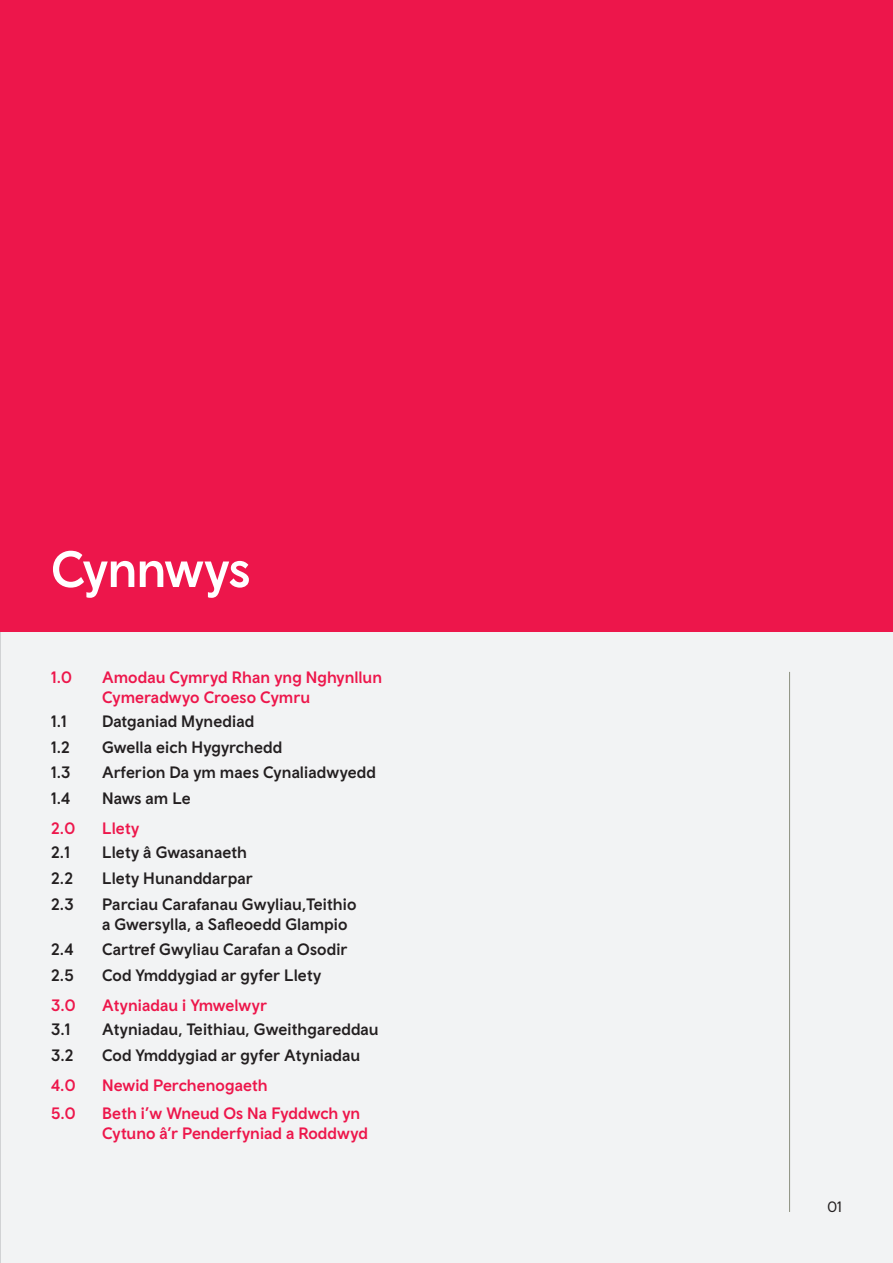
<style>
.page{position:relative;width:893px;height:1263px;background:#fff}
.page>*{position:absolute;margin:0;border:0;box-sizing:border-box;transform-origin:0 0}
.Section_Title{font:500 51px "Wales Sans Headline";letter-spacing:-.02em;color:#fff}
.Contents_Sub_Title{font:500 16.5px/19.5px "Wales Sans Body";letter-spacing:.01em;color:#231f20}
.Contents_Title{font:500 16.5px/19.5px "Wales Sans Body";color:#ed164b}
.t1{font:15px "Wales Sans Body";color:#231f20}
</style>
<div class="page">
<div style="left:0;top:85px;width:893px;height:1178px;background:#f2f3f4"></div>
<hr style="left:0;top:85px;width:1px;height:1178px;background:#d1d2d4">
<div style="left:0;top:0;width:893px;height:631px;background:#ed164b"></div>
<hr style="left:789px;top:672px;width:1px;height:540px;background:#8d907f">
<p class="Section_Title" style="left:51px;top:538px;width:201px">Cynnwys</p>
<p class="Contents_Title" style="left:51px;top:667px;width:23px">1.0</p>
<p class="Contents_Title" style="left:102px;top:667px;width:282px">Amodau Cymryd Rhan yng Nghynllun<br>Cymeradwyo Croeso Cymru</p>
<p class="Contents_Sub_Title" style="left:51px;top:711px;width:17px">1.1</p>
<p class="Contents_Sub_Title" style="left:102px;top:711px;width:154px">Datganiad Mynediad</p>
<p class="Contents_Sub_Title" style="left:51px;top:737px;width:20px">1.2</p>
<p class="Contents_Sub_Title" style="left:102px;top:737px;width:182px">Gwella eich Hygyrchedd</p>
<p class="Contents_Sub_Title" style="left:51px;top:762px;width:21px">1.3</p>
<p class="Contents_Sub_Title" style="left:102px;top:762px;width:275px">Arferion Da ym maes Cynaliadwyedd</p>
<p class="Contents_Sub_Title" style="left:51px;top:788px;width:21px">1.4</p>
<p class="Contents_Sub_Title" style="left:102px;top:788px;width:90px">Naws am Le</p>
<p class="Contents_Title" style="left:51px;top:819px;width:26px">2.0</p>
<p class="Contents_Title" style="left:102px;top:819px;width:39px">Llety</p>
<p class="Contents_Sub_Title" style="left:51px;top:842px;width:20px">2.1</p>
<p class="Contents_Sub_Title" style="left:102px;top:842px;width:147px">Llety â Gwasanaeth</p>
<p class="Contents_Sub_Title" style="left:51px;top:868px;width:24px">2.2</p>
<p class="Contents_Sub_Title" style="left:102px;top:868px;width:152px">Llety Hunanddarpar</p>
<p class="Contents_Sub_Title" style="left:51px;top:894px;width:24px">2.3</p>
<p class="Contents_Sub_Title" style="left:102px;top:894px;width:256px">Parciau Carafanau Gwyliau,Teithio a Gwersylla, a Safleoedd Glampio</p>
<p class="Contents_Sub_Title" style="left:51px;top:939px;width:24px">2.4</p>
<p class="Contents_Sub_Title" style="left:102px;top:939px;width:247px">Cartref Gwyliau Carafan a Osodir</p>
<p class="Contents_Sub_Title" style="left:51px;top:965px;width:24px">2.5</p>
<p class="Contents_Sub_Title" style="left:102px;top:965px;width:221px">Cod Ymddygiad ar gyfer Llety</p>
<p class="Contents_Title" style="left:51px;top:995px;width:26px">3.0</p>
<p class="Contents_Title" style="left:102px;top:995px;width:166px">Atyniadau i Ymwelwyr</p>
<p class="Contents_Sub_Title" style="left:51px;top:1019px;width:21px">3.1</p>
<p class="Contents_Sub_Title" style="left:102px;top:1019px;width:278px">Atyniadau, Teithiau, Gweithgareddau</p>
<p class="Contents_Sub_Title" style="left:51px;top:1045px;width:24px">3.2</p>
<p class="Contents_Sub_Title" style="left:102px;top:1045px;width:260px">Cod Ymddygiad ar gyfer Atyniadau</p>
<p class="Contents_Title" style="left:51px;top:1075px;width:26px">4.0</p>
<p class="Contents_Title" style="left:102px;top:1075px;width:167px">Newid Perchenogaeth</p>
<p class="Contents_Title" style="left:51px;top:1103px;width:26px">5.0</p>
<p class="Contents_Title" style="left:102px;top:1103px;width:267px">Beth i’w Wneud Os Na Fyddwch yn<br>Cytuno â’r Penderfyniad a Roddwyd</p>
<p class="t1" style="left:828px;top:1198px;width:16px">01</p>
</div>
